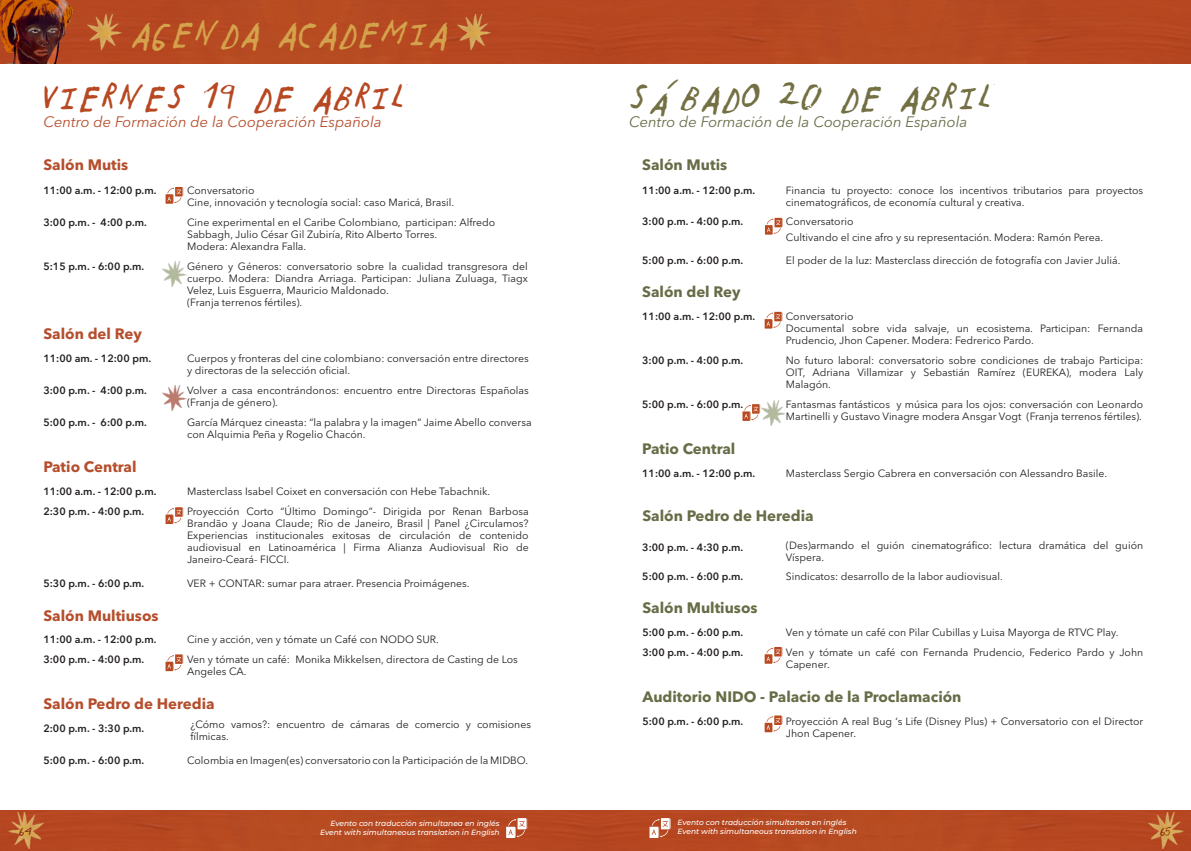
<style>
.page{position:relative;width:1191px;height:851px;background:#fff}
.page>*{position:absolute;margin:0;border:0;box-sizing:border-box;transform-origin:0 0}
.t1{font:30px "Fiebre Numbers";color:#b74822}
.t2{font:30px "Fiebre Numbers";color:#737043}
.t3{font:30px "Fiebre Numbers";color:#d5a24c}
.t4{font:700 15px "Avenir Next LT Pro";color:#686c46}
.t5{font:700 15px "Avenir Next LT Pro";color:#b54e2c}
.t6{font:italic 15px "Avenir Next LT Pro";color:#b54e2c}
.t7{font:italic 15px "Avenir Next LT Pro";color:#686c46}
.t8{font:10.5px/12px "Avenir Next LT Pro";color:#231f20}
.t9{font:600 10.5px "Avenir Next LT Pro";color:#231f20}
.t10{font:10.5px "Fiebre Numbers";color:#832916}
.t11{font:italic 500 7.5px/9px "Montserrat";color:#fff;text-align:right}
</style>
<div class="page">
<div style="left:0;top:810px;width:595px;height:40px;background:#b64921"></div>
<img style="left:7px;top:812px;width:36px;height:36px">
<div style="left:104px;top:0;width:491px;height:64px;background:#b74921"></div>
<img style="left:104px;top:14px;width:18px;height:35px">
<img style="left:457px;top:14px;width:35px;height:35px">
<img style="left:0;top:0;width:104px;height:64px">
<img style="left:162px;top:261px;width:25px;height:25px">
<img style="left:162px;top:386px;width:25px;height:25px">
<svg style="left:165px;top:654px;width:19px;height:17px"></svg>
<svg style="left:165px;top:507px;width:19px;height:17px"></svg>
<svg style="left:165px;top:187px;width:19px;height:17px"></svg>
<svg style="left:506px;top:818px;width:21px;height:19px"></svg>
<div style="left:595px;top:810px;width:596px;height:40px;background:#b74821"></div>
<img style="left:1148px;top:812px;width:36px;height:36px">
<div style="left:595px;top:0;width:596px;height:64px;background:#b64821"></div>
<img style="left:761px;top:400px;width:24px;height:25px">
<svg style="left:764px;top:312px;width:19px;height:16px"></svg>
<svg style="left:764px;top:647px;width:19px;height:16px"></svg>
<svg style="left:765px;top:218px;width:18px;height:16px"></svg>
<svg style="left:742px;top:404px;width:18px;height:17px"></svg>
<svg style="left:764px;top:715px;width:19px;height:17px"></svg>
<svg style="left:649px;top:818px;width:22px;height:19px"></svg>
<p class="t3" style="left:131px;top:15px;width:319px">AGENDA ACADEMIA</p>
<p class="t1" style="left:43px;top:79px;width:367px">VIERNES 19 DE ABRIL</p>
<p class="t6" style="left:43px;top:112px;width:340px">Centro de Formación de la Cooperación Española</p>
<p class="t5" style="left:43px;top:156px;width:86px">Salón Mutis</p>
<p class="t9" style="left:43px;top:184px;width:114px">11:00 a.m. - 12:00 p.m.</p>
<p class="t9" style="left:43px;top:215px;width:105px">3:00 p.m. - 4:00 p.m.</p>
<p class="t9" style="left:43px;top:259px;width:102px">5:15 p.m. - 6:00 p.m.</p>
<p class="t5" style="left:43px;top:325px;width:100px">Salón del Rey</p>
<p class="t9" style="left:43px;top:352px;width:109px">11:00 am. - 12:00 pm.</p>
<p class="t9" style="left:43px;top:384px;width:105px">3:00 p.m. - 4:00 p.m.</p>
<p class="t9" style="left:43px;top:416px;width:105px">5:00 p.m. - 6:00 p.m.</p>
<p class="t5" style="left:43px;top:457px;width:95px">Patio Central</p>
<p class="t8" style="left:187px;top:184px;width:69px">Conversatorio</p>
<p class="t8" style="left:187px;top:196px;width:269px">Cine, innovación y tecnología social: caso Maricá, Brasil.</p>
<p class="t8" style="left:187px;top:216px;width:309px">Cine experimental en el Caribe Colombiano, participan: Alfredo<br>Sabbagh, Julio César Gil Zubiría, Rito Alberto Torres.</p>
<p class="t8" style="left:187px;top:240px;width:121px">Modera: Alexandra Falla.</p>
<p class="t8" style="left:187px;top:260px;width:342px;text-align:justify">Género y Géneros: conversatorio sobre la cualidad transgresora del cuerpo. Modera: Diandra Arriaga. Participan: Juliana Zuluaga, Tiagx Velez, Luis Esguerra, Mauricio Maldonado.</p>
<p class="t8" style="left:187px;top:296px;width:117px">(Franja terrenos fértiles).</p>
<p class="t8" style="left:187px;top:352px;width:343px">Cuerpos y fronteras del cine colombiano: conversación entre directores y directoras de la selección oficial.</p>
<p class="t8" style="left:187px;top:384px;width:343px">Volver a casa encontrándonos: encuentro entre Directoras Españolas (Franja de género).</p>
<p class="t8" style="left:187px;top:416px;width:346px">García Márquez cineasta: “la palabra y la imagen” Jaime Abello conversa con Alquimia Peña y Rogelio Chacón.</p>
<p class="t9" style="left:43px;top:484px;width:114px">11:00 a.m. - 12:00 p.m.</p>
<p class="t8" style="left:187px;top:485px;width:305px">Masterclass Isabel Coixet en conversación con Hebe Tabachnik.</p>
<p class="t9" style="left:43px;top:504px;width:102px">2:30 p.m. - 4:00 p.m.</p>
<p class="t8" style="left:187px;top:505px;width:343px;text-align:justify">Proyección Corto “Último Domingo”- Dirigida por Renan Barbosa Brandão y Joana Claude; Rio de Janeiro, Brasil | Panel ¿Circulamos?<br>Experiencias institucionales exitosas de circulación de contenido audiovisual en Latinoamérica | Firma Alianza Audiovisual Rio de Janeiro-Ceará- FICCI.</p>
<p class="t9" style="left:43px;top:577px;width:102px">5:30 p.m. - 6:00 p.m.</p>
<p class="t8" style="left:187px;top:577px;width:284px">VER + CONTAR: sumar para atraer. Presencia Proimágenes.</p>
<p class="t5" style="left:43px;top:606px;width:117px">Salón Multiusos</p>
<p class="t9" style="left:43px;top:633px;width:114px">11:00 a.m. - 12:00 p.m.</p>
<p class="t8" style="left:187px;top:633px;width:253px">Cine y acción, ven y tómate un Café con NODO SUR.</p>
<p class="t9" style="left:43px;top:653px;width:102px">3:00 p.m. - 4:00 p.m.</p>
<p class="t8" style="left:187px;top:653px;width:332px">Ven y tómate un café: Monika Mikkelsen, directora de Casting de Los<br>Angeles CA.</p>
<p class="t5" style="left:43px;top:694px;width:173px">Salón Pedro de Heredia</p>
<p class="t8" style="left:190px;top:718px;width:342px">¿Cómo vamos?: encuentro de cámaras de comercio y comisiones fílmicas.</p>
<p class="t9" style="left:43px;top:721px;width:102px">2:00 p.m. - 3:30 p.m.</p>
<p class="t9" style="left:43px;top:753px;width:102px">5:00 p.m. - 6:00 p.m.</p>
<p class="t8" style="left:187px;top:753px;width:342px">Colombia en Imagen(es) conversatorio con la Participación de la MIDBO.</p>
<p class="t10" style="left:19px;top:824px;width:15px">64</p>
<p class="t11" style="left:320px;top:818px;width:181px">Evento con traducción simultanea en inglés<br>Event with simultaneous translation in English</p>
<p class="t2" style="left:629px;top:79px;width:368px">SÁBADO 20 DE ABRIL</p>
<p class="t7" style="left:629px;top:112px;width:340px">Centro de Formación de la Cooperación Española</p>
<p class="t4" style="left:642px;top:156px;width:86px">Salón Mutis</p>
<p class="t9" style="left:642px;top:183px;width:114px">11:00 a.m. - 12:00 p.m.</p>
<p class="t8" style="left:786px;top:184px;width:359px">Financia tu proyecto: conoce los incentivos tributarios para proyectos cinematográficos, de economía cultural y creativa.</p>
<p class="t9" style="left:642px;top:215px;width:102px">3:00 p.m. - 4:00 p.m.</p>
<p class="t9" style="left:642px;top:253px;width:102px">5:00 p.m. - 6:00 p.m.</p>
<p class="t8" style="left:786px;top:254px;width:336px">El poder de la luz: Masterclass dirección de fotografía con Javier Juliá.</p>
<p class="t8" style="left:786px;top:216px;width:69px">Conversatorio</p>
<p class="t8" style="left:786px;top:231px;width:319px">Cultivando el cine afro y su representación. Modera: Ramón Perea.</p>
<p class="t4" style="left:642px;top:283px;width:100px">Salón del Rey</p>
<p class="t9" style="left:642px;top:310px;width:114px">11:00 a.m. - 12:00 p.m.</p>
<p class="t9" style="left:642px;top:354px;width:102px">3:00 p.m. - 4:00 p.m.</p>
<p class="t9" style="left:642px;top:398px;width:102px">5:00 p.m. - 6:00 p.m.</p>
<p class="t4" style="left:642px;top:439px;width:95px">Patio Central</p>
<p class="t8" style="left:786px;top:310px;width:69px">Conversatorio</p>
<p class="t8" style="left:786px;top:322px;width:359px">Documental sobre vida salvaje, un ecosistema. Participan: Fernanda<br>Prudencio, Jhon Capener. Modera: Fedrerico Pardo.</p>
<p class="t8" style="left:786px;top:354px;width:359px;text-align:justify">No futuro laboral: conversatorio sobre condiciones de trabajo Participa:<br>OIT, Adriana Villamizar y Sebastián Ramírez (EUREKA), modera Laly Malagón.</p>
<p class="t8" style="left:786px;top:398px;width:359px">Fantasmas fantásticos y música para los ojos: conversación con Leonardo<br>Martinelli y Gustavo Vinagre modera Ansgar Vogt (Franja terrenos fértiles).</p>
<p class="t9" style="left:642px;top:466px;width:114px">11:00 a.m. - 12:00 p.m.</p>
<p class="t8" style="left:786px;top:467px;width:323px">Masterclass Sergio Cabrera en conversación con Alessandro Basile.</p>
<p class="t4" style="left:642px;top:506px;width:173px">Salón Pedro de Heredia</p>
<p class="t8" style="left:786px;top:539px;width:359px">(Des)armando el guión cinematográfico: lectura dramática del guión<br>Víspera.</p>
<p class="t9" style="left:642px;top:541px;width:102px">3:00 p.m. - 4:30 p.m.</p>
<p class="t9" style="left:642px;top:570px;width:102px">5:00 p.m. - 6:00 p.m.</p>
<p class="t8" style="left:786px;top:570px;width:218px">Sindicatos: desarrollo de la labor audiovisual.</p>
<p class="t4" style="left:642px;top:599px;width:117px">Salón Multiusos</p>
<p class="t9" style="left:642px;top:626px;width:102px">5:00 p.m. - 6:00 p.m.</p>
<p class="t8" style="left:786px;top:626px;width:334px">Ven y tómate un café con Pilar Cubillas y Luisa Mayorga de RTVC Play.</p>
<p class="t8" style="left:786px;top:646px;width:359px">Ven y tómate un café con Fernanda Prudencio, Federico Pardo y John<br>Capener.</p>
<p class="t9" style="left:642px;top:645px;width:102px">3:00 p.m. - 4:00 p.m.</p>
<p class="t4" style="left:642px;top:687px;width:321px">Auditorio NIDO - Palacio de la Proclamación</p>
<p class="t8" style="left:786px;top:715px;width:359px">Proyección A real Bug ‘s Life (Disney Plus) + Conversatorio con el Director<br>Jhon Capener.</p>
<p class="t9" style="left:642px;top:714px;width:102px">5:00 p.m. - 6:00 p.m.</p>
<p class="t11" style="left:677px;top:817px;width:181px;text-align:left">Evento con traducción simultanea en inglés<br>Event with simultaneous translation in English</p>
<p class="t10" style="left:1159px;top:824px;width:14px">65</p>
</div>
